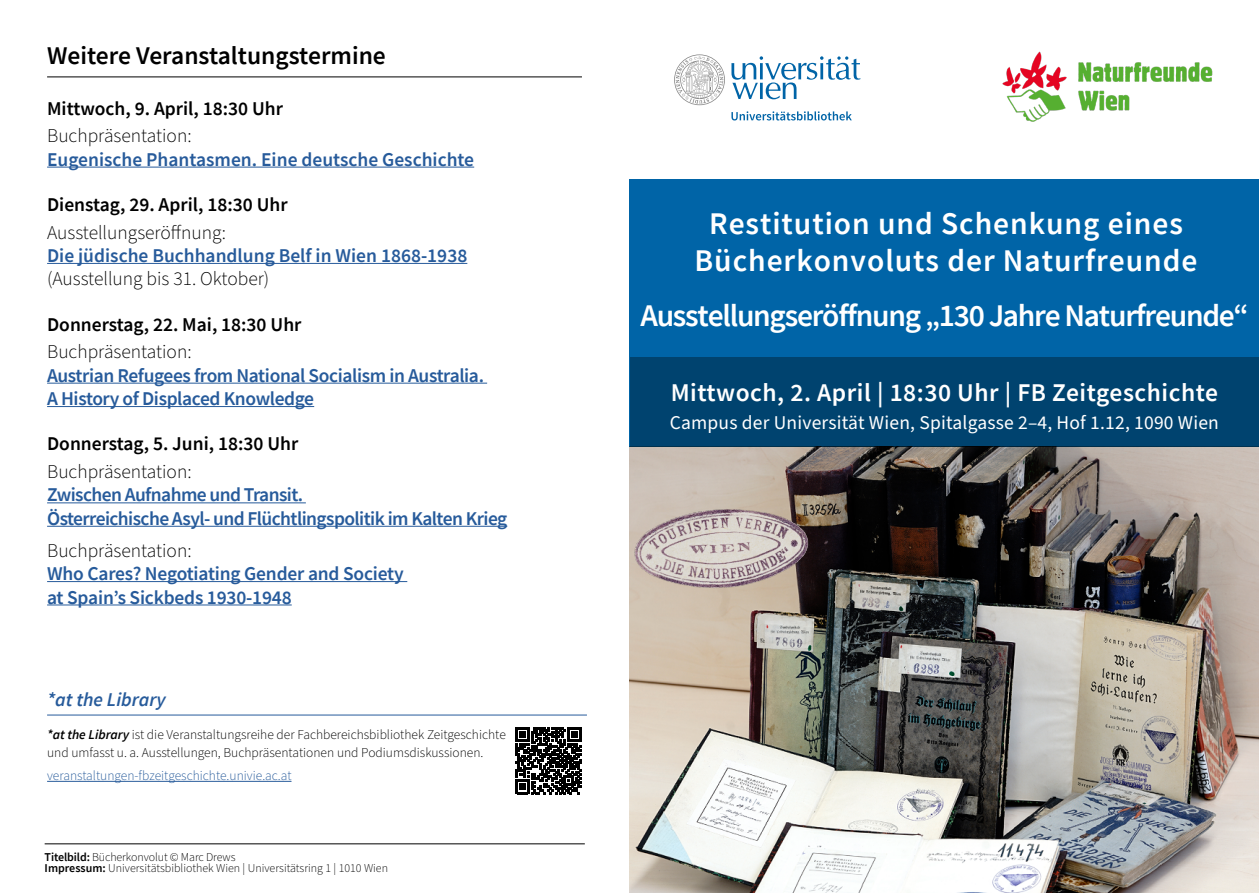
<style>
.page{position:relative;width:1259px;height:893px;background:#fff}
.page>*{position:absolute;margin:0;border:0;box-sizing:border-box;transform-origin:0 0}
.t1{font:600 31.5px/37.8px "Source Sans Pro";letter-spacing:.03em;color:#fff;text-align:center}
.t2{font:600 31.5px "Source Sans Pro";letter-spacing:-.04em;color:#fff}
.t3{font:600 25.5px "Source Sans Pro";letter-spacing:.02em;color:#fff}
.t4{font:600 25.5px "Source Sans Pro";color:#000}
.t5{font:600 19.5px/23.4px "Source Sans Pro";letter-spacing:-.02em;color:#275b9b}
.t6{font:300 19.5px "Source Sans Pro";color:#000}
.t7{font:600 19.5px "Source Sans Pro";color:#000}
.t8{font:600 19.5px "Source Sans Pro";color:#275b9b}
.t9{font:19.5px "Source Sans Pro";letter-spacing:.01em;color:#fff}
.t10{font:italic 600 19.5px "Source Sans Pro";color:#275b9b}
.t11{font:300 13.5px/18px "Source Sans Pro";color:#000}
.t12{font:300 13.5px "Source Sans Pro";color:#275b9b}
.t13{font:300 12px/10.5px "Source Sans Pro";color:#000}
.s1{font-weight:600;font-style:italic}
.s2{font-weight:600}
</style>
<div class="page">
<img style="left:629px;top:446px;width:630px;height:447px">
<svg style="left:731px;top:111px;width:121px;height:9px"></svg>
<svg style="left:674px;top:54px;width:51px;height:51px"></svg>
<svg style="left:731px;top:56px;width:129px;height:43px"></svg>
<svg style="left:629px;top:179px;width:630px;height:267px;background:#005995"></svg>
<hr style="left:47px;top:715px;width:540px;height:1px;background:#275b9b">
<svg style="left:515px;top:727px;width:67px;height:67px"></svg>
<hr style="left:47px;top:781px;width:244px;height:1px;background:#275b9b">
<hr style="left:47px;top:77px;width:535px;height:1px;background:#000">
<hr style="left:47px;top:167px;width:427px;height:1px;background:#275b9b">
<hr style="left:47px;top:263px;width:420px;height:1px;background:#275b9b">
<hr style="left:47px;top:383px;width:440px;height:1px;background:#275b9b">
<hr style="left:47px;top:406px;width:267px;height:1px;background:#275b9b">
<hr style="left:47px;top:502px;width:259px;height:1px;background:#275b9b">
<hr style="left:47px;top:526px;width:460px;height:1px;background:#275b9b">
<hr style="left:47px;top:581px;width:360px;height:1px;background:#275b9b">
<hr style="left:47px;top:604px;width:245px;height:1px;background:#275b9b">
<hr style="left:45px;top:843px;width:540px;height:1px;background:#000">
<img style="left:1002px;top:51px;width:211px;height:71px">
<img style="left:629px;top:501px;width:190px;height:99px">
<h2 class="t4" style="left:47px;top:39px;width:340px">Weitere Veranstaltungstermine</h2>
<p class="t7" style="left:47px;top:95px;width:237px">Mittwoch, 9. April, 18:30 Uhr</p>
<p class="t6" style="left:47px;top:123px;width:146px">Buchpräsentation:</p>
<p class="t8" style="left:47px;top:146px;width:428px">Eugenische Phantasmen. Eine deutsche Geschichte</p>
<p class="t7" style="left:47px;top:192px;width:242px">Dienstag, 29. April, 18:30 Uhr</p>
<p class="t6" style="left:47px;top:219px;width:180px">Ausstellungseröffnung:</p>
<p class="t8" style="left:47px;top:243px;width:422px">Die jüdische Buchhandlung Belf in Wien 1868-1938</p>
<p class="t6" style="left:47px;top:266px;width:224px">(Ausstellung bis 31. Oktober)</p>
<p class="t7" style="left:47px;top:311px;width:256px">Donnerstag, 22. Mai, 18:30 Uhr</p>
<p class="t6" style="left:47px;top:339px;width:146px">Buchpräsentation:</p>
<p class="t5" style="left:47px;top:363px;width:438px">Austrian Refugees from National Socialism in Australia.<br>A History of Displaced Knowledge</p>
<p class="t7" style="left:47px;top:431px;width:253px">Donnerstag, 5. Juni, 18:30 Uhr</p>
<p class="t6" style="left:47px;top:458px;width:146px">Buchpräsentation:</p>
<p class="t5" style="left:47px;top:483px;width:462px">Zwischen Aufnahme und Transit.<br>Österreichische Asyl- und Flüchtlingspolitik im Kalten Krieg</p>
<p class="t6" style="left:47px;top:537px;width:146px">Buchpräsentation:</p>
<p class="t5" style="left:47px;top:562px;width:358px">Who Cares? Negotiating Gender and Society at Spain’s Sickbeds 1930-1948</p>
<p class="t10" style="left:47px;top:687px;width:120px">*at the Library</p>
<p class="t11" style="left:47px;top:726px;width:460px"><span class="s1">*at the Library</span> ist die Veranstaltungsreihe der Fachbereichsbibliothek Zeitgeschichte und umfasst u. a. Ausstellungen, Buchpräsentationen und Podiumsdiskussionen.</p>
<p class="t12" style="left:47px;top:767px;width:246px">veranstaltungen-fbzeitgeschichte.univie.ac.at</p>
<p class="t13" style="left:45px;top:852px;width:345px"><span class="s2">Titelbild:</span> Bücherkonvolut © Marc Drews<br><span class="s2">Impressum:</span> Universitätsbibliothek Wien | Universitätsring 1 | 1010 Wien</p>
<h1 class="t1" style="left:694px;top:204px;width:504px">Restitution und Schenkung eines<br>Bücherkonvoluts der Naturfreunde</h1>
<h1 class="t2" style="left:640px;top:295px;width:610px">Ausstellungseröffnung „130 Jahre Naturfreunde“</h1>
<h2 class="t3" style="left:670px;top:376px;width:549px">Mittwoch, 2. April | 18:30 Uhr | FB Zeitgeschichte</h2>
<p class="t9" style="left:670px;top:409px;width:550px">Campus der Universität Wien, Spitalgasse 2–4, Hof 1.12, 1090 Wien</p>
</div>
